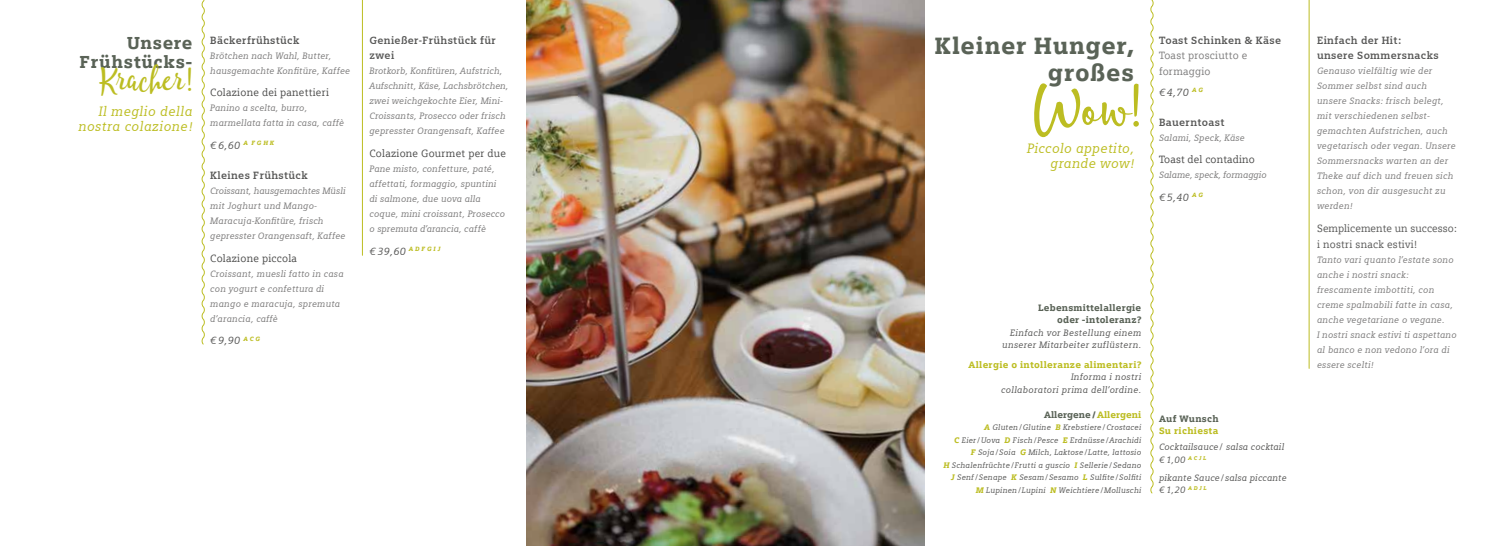
<style>
.page{position:relative;width:1510px;height:546px;background:#fff}
.page>*{position:absolute;margin:0;border:0;box-sizing:border-box;transform-origin:0 0}
.t1{font:68.75px "Moments";color:#bcbd22}
.t2{font:37.5px "Moments";color:#bcbd22}
.t3{font:900 23.75px/27.5px "Siemens Slab";letter-spacing:.03em;color:#5a6357;text-align:right}
.t4{font:900 17.5px/18.8px "Siemens Slab";letter-spacing:.035em;color:#5a6357;text-align:right}
.t5{font:italic 13.75px/15px "Siemens Slab";letter-spacing:.03em;color:#bcbd22;text-align:right}
.t6{font:700 10.62px/15.6px "Siemens Slab";letter-spacing:.03em;color:#575756}
.t7{font:10.62px "Siemens Slab";letter-spacing:.02em;color:#4a4a49}
.t8{font:italic 10.62px "Siemens Slab";letter-spacing:.02em;color:#575756}
.t9{font:10.62px/15.6px "Siemens Slab";letter-spacing:.005em;color:#575756}
.t10{font:10.62px/15.6px "Siemens Slab";letter-spacing:.02em;color:#7c7b7b}
.t11{font:italic 9.38px/15px "Siemens Slab";letter-spacing:.015em;color:#7c7b7b}
.t12{font:italic 9.38px/12.5px "Siemens Slab";letter-spacing:.03em;color:#575756;text-align:right}
.t13{font:italic 9.38px/12.5px "Siemens Slab";letter-spacing:.01em;color:#575756}
.t14{font:900 9.38px/12.5px "Siemens Slab";letter-spacing:.02em;color:#5a6357;text-align:right}
.t15{font:900 9.38px "Siemens Slab";letter-spacing:.03em;color:#bcbd22}
.t16{font:italic 9.38px "Siemens Slab";letter-spacing:-.01em;color:#7c7b7b}
.t17{font:900 9.38px "Siemens Slab";color:#5a6357}
.t18{font:italic 8.12px/12.5px "Siemens Slab";letter-spacing:.02em;color:#575756;text-align:right}
.s1{color:#bcbd22}
.s2{font-weight:900;color:#bcbd22}
</style>
<div class="page">
<svg style="left:201px;top:0;width:4px;height:345px"></svg>
<img style="left:526px;top:0;width:398px;height:546px">
<hr style="left:362px;top:0;width:1px;height:255px;background:#bcbd22">
<hr style="left:1308px;top:0;width:1px;height:368px;background:#bcbd22">
<svg style="left:1150px;top:0;width:4px;height:494px"></svg>
<h3 class="t4" style="left:80px;top:33px;width:114px">Unsere<br>Frühstücks-</h3>
<h2 class="t2" style="left:99px;top:56px;width:95px">Kracher!</h2>
<h3 class="t5" style="left:78px;top:104px;width:116px">Il meglio della nostra colazione!</h3>
<p class="t6" style="left:210px;top:32px;width:91px">Bäckerfrühstück</p>
<p class="t11" style="left:210px;top:48px;width:141px">Brötchen nach Wahl, Butter, hausgemachte Konfitüre, Kaffee</p>
<p class="t7" style="left:210px;top:86px;width:120px">Colazione dei panettieri</p>
<p class="t11" style="left:210px;top:100px;width:135px">Panino a scelta, burro, marmellata fatta in casa, caffè</p>
<p class="t8" style="left:210px;top:139px;width:66px">€ 6,60 <sup>A</sup> <sup>F</sup> <sup>G</sup> <sup>H</sup> <sup>K</sup></p>
<p class="t6" style="left:210px;top:167px;width:99px">Kleines Frühstück</p>
<p class="t11" style="left:210px;top:183px;width:137px">Croissant, hausgemachtes Müsli mit Joghurt und Mango-<br>Maracuja-Konfitüre, frisch gepresster Orangensaft, Kaffee</p>
<p class="t7" style="left:210px;top:252px;width:88px">Colazione piccola</p>
<p class="t11" style="left:210px;top:266px;width:135px">Croissant, muesli fatto in casa con yogurt e confettura di mango e maracuja, spremuta d’arancia, caffè</p>
<p class="t8" style="left:210px;top:334px;width:51px">€ 9,90 <sup>A</sup> <sup>C</sup> <sup>G</sup></p>
<p class="t6" style="left:369px;top:32px;width:128px">Genießer-Frühstück für zwei</p>
<p class="t11" style="left:369px;top:63px;width:141px">Brotkorb, Konfitüren, Aufstrich, Aufschnitt, Käse, Lachsbrötchen, zwei weichgekochte Eier, Mini-Croissants, Prosecco oder frisch gepresster Orangensaft, Kaffee</p>
<p class="t7" style="left:369px;top:147px;width:138px">Colazione Gourmet per due</p>
<p class="t11" style="left:369px;top:161px;width:137px">Pane misto, confetture, paté, affettati, formaggio, spuntini di salmone, due uova alla coque, mini croissant, Prosecco o spremuta d’arancia, caffè</p>
<p class="t8" style="left:369px;top:245px;width:72px">€ 39,60 <sup>A</sup> <sup>D</sup> <sup>F</sup> <sup>G</sup> <sup>I</sup> <sup>J</sup></p>
<h3 class="t3" style="left:934px;top:31px;width:201px">Kleiner Hunger, großes</h3>
<h1 class="t1" style="left:1032px;top:64px;width:110px">Wow!</h1>
<h3 class="t5" style="left:1027px;top:141px;width:109px">Piccolo appetito, grande wow!</h3>
<p class="t6" style="left:1159px;top:32px;width:124px">Toast Schinken &amp; Käse</p>
<p class="t10" style="left:1159px;top:48px;width:90px">Toast prosciutto e formaggio</p>
<p class="t8" style="left:1159px;top:86px;width:46px">€ 4,70 <sup>A</sup> <sup>G</sup></p>
<p class="t6" style="left:1159px;top:114px;width:67px">Bauerntoast</p>
<p class="t11" style="left:1159px;top:130px;width:87px">Salami, Speck, Käse</p>
<p class="t7" style="left:1159px;top:153px;width:97px">Toast del contadino</p>
<p class="t16" style="left:1159px;top:170px;width:109px">Salame, speck, formaggio</p>
<p class="t8" style="left:1159px;top:191px;width:46px">€ 5,40 <sup>A</sup> <sup>G</sup></p>
<p class="t14" style="left:1038px;top:301px;width:105px">Lebensmittelallergie oder -intoleranz?</p>
<p class="t12" style="left:1002px;top:326px;width:141px">Einfach vor Bestellung einem unserer Mitarbeiter zuflüstern.</p>
<p class="t15" style="left:968px;top:358px;width:174px">Allergie o intolleranze alimentari?</p>
<p class="t12" style="left:1001px;top:370px;width:142px">Informa i nostri<br>collaboratori prima dell’ordine.</p>
<p class="t17" style="left:1044px;top:408px;width:99px">Allergene/<span class="s1">Allergeni</span></p>
<p class="t18" style="left:943px;top:421px;width:199px"><span class="s2">A</span> Gluten/Glutine <span class="s2">B</span> Krebstiere/ Crostacei<br><span class="s2">C</span> Eier/Uova <span class="s2">D</span> Fisch/ Pesce <span class="s2">E</span> Erdnüsse/ Arachidi<br><span class="s2">F</span> Soja/ Soia <span class="s2">G</span> Milch, Laktose/ Latte, lattosio<br><span class="s2">H</span> Schalenfrüchte/ Frutti a guscio <span class="s2">I</span> Sellerie/ Sedano <span class="s2">J</span> Senf/ Senape <span class="s2">K</span> Sesam/ Sesamo <span class="s2">L</span> Sulfite/ Solfiti <span class="s2">M</span> Lupinen/ Lupini <span class="s2">N</span> Weichtiere/ Molluschi</p>
<p class="t14" style="left:1159px;top:412px;width:61px">Auf Wunsch</p>
<p class="t15" style="left:1159px;top:425px;width:61px">Su richiesta</p>
<p class="t13" style="left:1159px;top:440px;width:127px">Cocktailsauce/ salsa cocktail € 1,00 <sup>A</sup> <sup>C</sup> <sup>J</sup> <sup>L</sup></p>
<p class="t13" style="left:1159px;top:471px;width:129px">pikante Sauce/ salsa piccante € 1,20 <sup>A</sup> <sup>D</sup> <sup>J</sup> <sup>L</sup></p>
<p class="t6" style="left:1317px;top:32px;width:123px">Einfach der Hit: unsere Sommersnacks</p>
<p class="t11" style="left:1317px;top:63px;width:140px">Genauso vielfältig wie der<br>Sommer selbst sind auch unsere Snacks: frisch belegt, mit verschiedenen selbst&shy;gemachten Aufstrichen, auch vegetarisch oder vegan. Unsere<br>Sommersnacks warten an der<br>Theke auf dich und freuen sich schon, von dir ausgesucht zu werden!</p>
<p class="t9" style="left:1317px;top:220px;width:141px">Semplicemente un successo: i nostri snack estivi!</p>
<p class="t11" style="left:1317px;top:252px;width:141px">Tanto vari quanto l’estate sono anche i nostri snack: frescamente imbottiti, con creme spalmabili fatte in casa, anche vegetariane o vegane.<br>I nostri snack estivi ti aspettano al banco e non vedono l’ora di essere scelti!</p>
</div>
